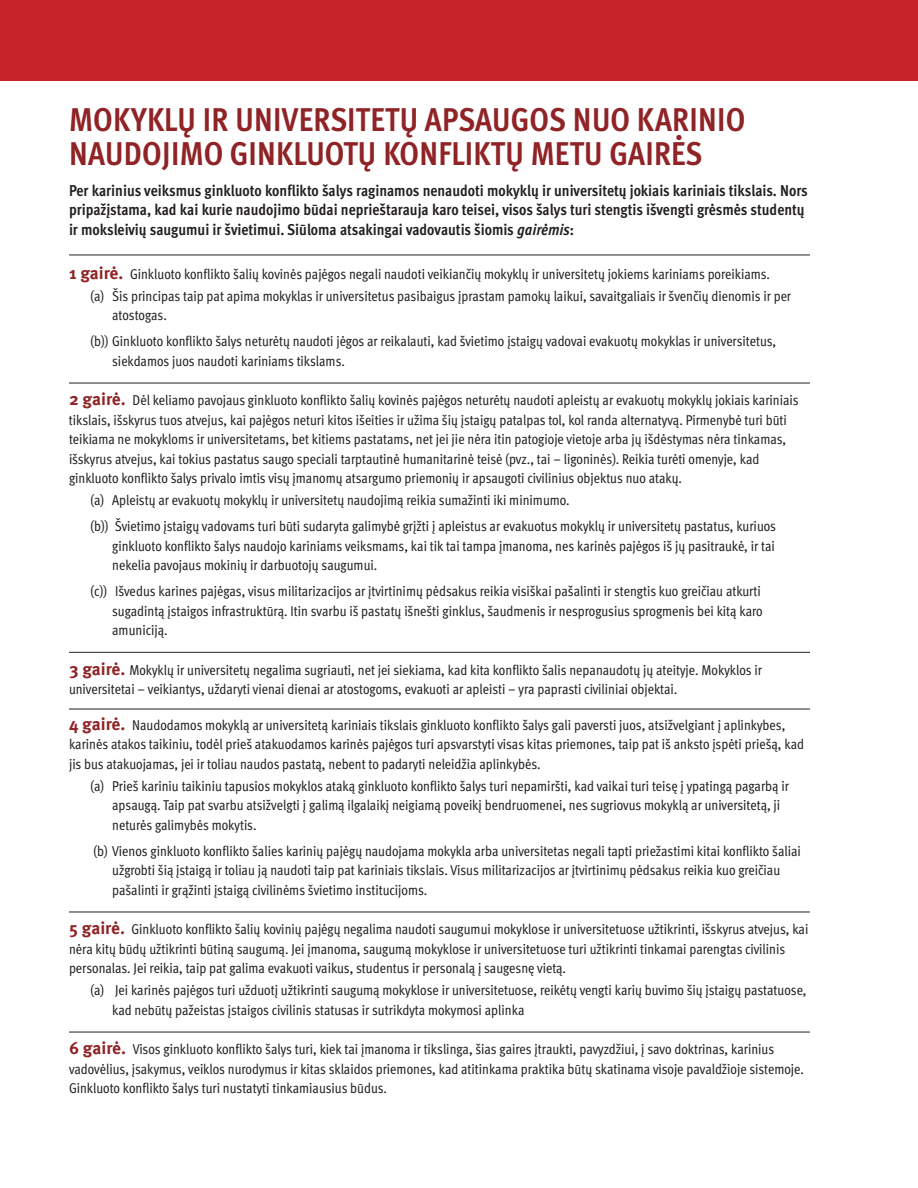
<style>
.page{position:relative;width:918px;height:1188px;background:#fff}
.page>*{position:absolute;margin:0;border:0;box-sizing:border-box;transform-origin:0 0}
.t1{font:700 condensed 33px/34.5px "Meta Pro";letter-spacing:.01em;color:#8f2326}
.t2{font:700 condensed 15.75px/19.5px "Meta Pro";color:#231f20}
.t3{font:condensed 14.25px/19.5px "Meta Pro";color:#231f20}
.s1{font-style:italic}
.s2{font-weight:700;font-stretch:normal;font-size:17.25px;color:#8f2326}
</style>
<div class="page">
<hr style="left:69px;top:255px;width:741px;height:1px;background:#231f20">
<hr style="left:69px;top:383px;width:741px;height:1px;background:#231f20">
<hr style="left:69px;top:652px;width:741px;height:1px;background:#231f20">
<hr style="left:69px;top:709px;width:741px;height:1px;background:#231f20">
<hr style="left:69px;top:912px;width:741px;height:1px;background:#231f20">
<hr style="left:69px;top:1032px;width:741px;height:1px;background:#231f20">
<div style="left:0;top:0;width:918px;height:81px;background:#c8242b"></div>
<h1 class="t1" style="left:69px;top:105px;width:678px">MOKYKLŲ IR UNIVERSITETŲ APSAUGOS NUO KARINIO<br>NAUDOJIMO GINKLUOTŲ KONFLIKTŲ METU GAIRĖS</h1>
<p class="t2" style="left:69px;top:182px;width:740px">Per karinius veiksmus ginkluoto konflikto šalys raginamos nenaudoti mokyklų ir universitetų jokiais kariniais tikslais. Nors pripažįstama, kad kai kurie naudojimo būdai neprieštarauja karo teisei, visos šalys turi stengtis išvengti grėsmės studentų ir moksleivių saugumui ir švietimui. Siūloma atsakingai vadovautis šiomis <span class="s1">gairėmis</span>:</p>
<p class="t3" style="left:91px;top:264px;width:702px;line-height:22.2px;text-indent:-22px"><span class="s2">1 gairė.</span> Ginkluoto konflikto šalių kovinės pajėgos negali naudoti veikiančių mokyklų ir universitetų jokiems kariniams poreikiams.<br>(a) Šis principas taip pat apima mokyklas ir universitetus pasibaigus įprastam pamokų laikui, savaitgaliais ir švenčių dienomis ir per</p>
<p class="t3" style="left:91px;top:304px;width:687px;line-height:25.8px;text-indent:22px">atostogas.<br>(b)) Ginkluoto konflikto šalys neturėtų naudoti jėgos ar reikalauti, kad švietimo įstaigų vadovai evakuotų mokyklas ir universitetus,</p>
<p class="t3" style="left:112px;top:352px;width:234px">siekdamos juos naudoti kariniams tikslams.</p>
<p class="t3" style="left:69px;top:392px;width:731px"><span class="s2">2 gairė.</span> Dėl keliamo pavojaus ginkluoto konflikto šalių kovinės pajėgos neturėtų naudoti apleistų ar evakuotų mokyklų jokiais kariniais tikslais, išskyrus tuos atvejus, kai pajėgos neturi kitos išeities ir užima šių įstaigų patalpas tol, kol randa alternatyvą. Pirmenybė turi būti teikiama ne mokykloms ir universitetams, bet kitiems pastatams, net jei jie nėra itin patogioje vietoje arba jų išdėstymas nėra tinkamas, išskyrus atvejus, kai tokius pastatus saugo speciali tarptautinė humanitarinė teisė (pvz., tai – ligoninės). Reikia turėti omenyje, kad ginkluoto konflikto šalys privalo imtis visų įmanomų atsargumo priemonių ir apsaugoti civilinius objektus nuo atakų.</p>
<p class="t3" style="left:91px;top:489px;width:687px;line-height:25.8px">(a) Apleistų ar evakuotų mokyklų ir universitetų naudojimą reikia sumažinti iki minimumo.<br>(b)) Švietimo įstaigų vadovams turi būti sudaryta galimybė grįžti į apleistus ar evakuotus mokyklų ir universitetų pastatus, kuriuos</p>
<p class="t3" style="left:112px;top:537px;width:664px">ginkluoto konflikto šalys naudojo kariniams veiksmams, kai tik tai tampa įmanoma, nes karinės pajėgos iš jų pasitraukė, ir tai nekelia pavojaus mokinių ir darbuotojų saugumui.</p>
<p class="t3" style="left:112px;top:583px;width:652px;text-indent:-22px">(c)) Išvedus karines pajėgas, visus militarizacijos ar įtvirtinimų pėdsakus reikia visiškai pašalinti ir stengtis kuo greičiau atkurti sugadintą įstaigos infrastruktūrą. Itin svarbu iš pastatų išnešti ginklus, šaudmenis ir nesprogusius sprogmenis bei kitą karo amuniciją.</p>
<p class="t3" style="left:69px;top:661px;width:695px"><span class="s2">3 gairė.</span> Mokyklų ir universitetų negalima sugriauti, net jei siekiama, kad kita konflikto šalis nepanaudotų jų ateityje. Mokyklos ir universitetai – veikiantys, uždaryti vienai dienai ar atostogoms, evakuoti ar apleisti – yra paprasti civiliniai objektai.</p>
<p class="t3" style="left:69px;top:716px;width:736px"><span class="s2">4 gairė.</span> Naudodamos mokyklą ar universitetą kariniais tikslais ginkluoto konflikto šalys gali paversti juos, atsižvelgiant į aplinkybes, karinės atakos taikiniu, todėl prieš atakuodamos karinės pajėgos turi apsvarstyti visas kitas priemones, taip pat iš anksto įspėti priešą, kad jis bus atakuojamas, jei ir toliau naudos pastatą, nebent to padaryti neleidžia aplinkybės.</p>
<p class="t3" style="left:112px;top:777px;width:678px;text-indent:-22px">(a) Prieš kariniu taikiniu tapusios mokyklos ataką ginkluoto konflikto šalys turi nepamiršti, kad vaikai turi teisę į ypatingą pagarbą ir apsaugą. Taip pat svarbu atsižvelgti į galimą ilgalaikį neigiamą poveikį bendruomenei, nes sugriovus mokyklą ar universitetą, ji neturės galimybės mokytis.</p>
<p class="t3" style="left:112px;top:842px;width:690px;text-indent:-19px">(b) Vienos ginkluoto konflikto šalies karinių pajėgų naudojama mokykla arba universitetas negali tapti priežastimi kitai konflikto šaliai užgrobti šią įstaigą ir toliau ją naudoti taip pat kariniais tikslais. Visus militarizacijos ar įtvirtinimų pėdsakus reikia kuo greičiau pašalinti ir grąžinti įstaigą civilinėms švietimo institucijoms.</p>
<p class="t3" style="left:69px;top:921px;width:741px"><span class="s2">5 gairė.</span> Ginkluoto konflikto šalių kovinių pajėgų negalima naudoti saugumui mokyklose ir universitetuose užtikrinti, išskyrus atvejus, kai nėra kitų būdų užtikrinti būtiną saugumą. Jei įmanoma, saugumą mokyklose ir universitetuose turi užtikrinti tinkamai parengtas civilinis personalas. Jei reikia, taip pat galima evakuoti vaikus, studentus ir personalą į saugesnę vietą.</p>
<p class="t3" style="left:112px;top:982px;width:696px;text-indent:-22px">(a) Jei karinės pajėgos turi užduotį užtikrinti saugumą mokyklose ir universitetuose, reikėtų vengti karių buvimo šių įstaigų pastatuose, kad nebūtų pažeistas įstaigos civilinis statusas ir sutrikdyta mokymosi aplinka</p>
<p class="t3" style="left:69px;top:1041px;width:737px"><span class="s2">6 gairė.</span> Visos ginkluoto konflikto šalys turi, kiek tai įmanoma ir tikslinga, šias gaires įtraukti, pavyzdžiui, į savo doktrinas, karinius vadovėlius, įsakymus, veiklos nurodymus ir kitas sklaidos priemones, kad atitinkama praktika būtų skatinama visoje pavaldžioje sistemoje.<br>Ginkluoto konflikto šalys turi nustatyti tinkamiausius būdus.</p>
</div>
